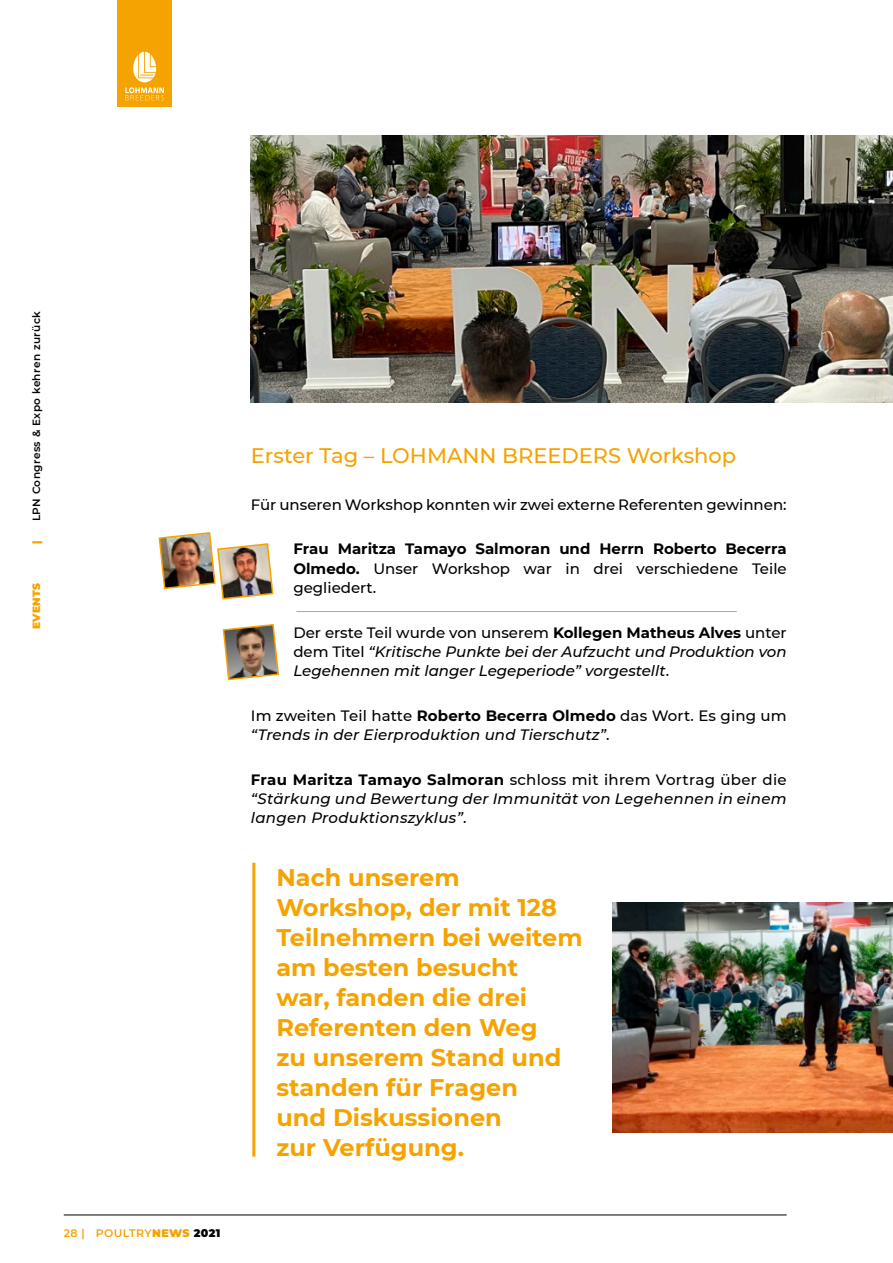
<style>
.page{position:relative;width:893px;height:1263px;background:#fff}
.page>*{position:absolute;margin:0;border:0;box-sizing:border-box;transform-origin:0 0}
.TEXTO{font:700 24px/30px "Montserrat";color:#f5a300}
.t1{font:500 21px "Montserrat";color:#f5a300}
.TEXTO-2{font:italic 500 15px/19.2px "Montserrat";letter-spacing:.01em;color:#000;text-align:justify}
.TEXTO-3{font:700 15px/19.2px "Montserrat";color:#000;text-align:justify}
.TEXTO-4{font:500 15px "Montserrat";color:#000}
.t2{font:600 10.95px "Montserrat";letter-spacing:.04em;color:#f5a300}
.t3{font:600 10.5px "Montserrat";letter-spacing:.04em;color:#000}
.t4{font:900 10.5px "Montserrat";letter-spacing:.04em;color:#f5a300}
.s1{font-weight:900}
.s2{font-weight:900;color:#000}
.s3{font-weight:500}
.s4{font-style:normal}
.s5{font-weight:700;font-style:normal}
</style>
<div class="page">
<img style="left:251px;top:135px;width:642px;height:268px">
<img style="left:613px;top:902px;width:280px;height:230px">
<hr style="left:296px;top:611px;width:441px;height:1px;background:#f5a300">
<img style="left:158px;top:532px;width:116px;height:68px">
<img style="left:222px;top:624px;width:57px;height:57px">
<hr style="left:252px;top:863px;width:3px;height:294px;background:#f5a300">
<hr style="left:64px;top:1215px;width:723px;height:1px;background:#000">
<div style="left:118px;top:0;width:54px;height:106px;background:#f5a300"></div>
<svg style="left:125px;top:52px;width:39px;height:48px"></svg>
<p class="t3" style="left:29px;top:521px;width:212px;rotate:-90deg">LPN Congress &amp; Expo kehren zurück</p>
<p class="t4" style="left:28px;top:544px;width:5px;rotate:-90deg">|</p>
<p class="t4" style="left:28px;top:629px;width:48px;rotate:-90deg">EVENTS</p>
<p class="t2" style="left:64px;top:1225px;width:158px">28 | POULTRY<span class="s1">NEWS</span> <span class="s2">2021</span></p>
<p class="t1" style="left:251px;top:441px;width:487px">Erster Tag – LOHMANN BREEDERS Workshop</p>
<p class="TEXTO-4" style="left:251px;top:494px;width:537px">Für unseren Workshop konnten wir zwei externe Referenten gewinnen:</p>
<p class="TEXTO-3" style="left:293px;top:539px;width:495px">Frau Maritza Tamayo Salmoran und Herrn Roberto Becerra Olmedo. <span class="s3">Unser Workshop war in drei verschiedene Teile gegliedert.</span></p>
<p class="TEXTO-2" style="left:293px;top:622px;width:495px"><span class="s4">Der erste Teil wurde von unserem</span> <span class="s5">Kollegen Matheus Alves</span> <span class="s4">unter dem Titel</span> “Kritische Punkte bei der Aufzucht und Produktion von Legehennen mit langer Legeperiode” vorgestellt<span class="s4">.</span></p>
<p class="TEXTO-2" style="left:251px;top:705px;width:537px"><span class="s4">Im zweiten Teil hatte</span> <span class="s5">Roberto Becerra Olmedo</span> <span class="s4">das Wort. Es ging um </span>“Trends in der Eierproduktion und Tierschutz”<span class="s4">.</span></p>
<p class="TEXTO-2" style="left:251px;top:769px;width:537px"><span class="s5">Frau Maritza Tamayo Salmoran</span> <span class="s4">schloss mit ihrem Vortrag über die </span>“Stärkung und Bewertung der Immunität von Legehennen in einem langen Produktionszyklus”<span class="s4">.</span></p>
<p class="TEXTO" style="left:276px;top:861px;width:308px">Nach unserem<br>Workshop, der mit 128<br>Teilnehmern bei weitem am besten besucht<br>war, fanden die drei<br>Referenten den Weg<br>zu unserem Stand und standen für Fragen<br>und Diskussionen<br>zur Verfügung.</p>
</div>
